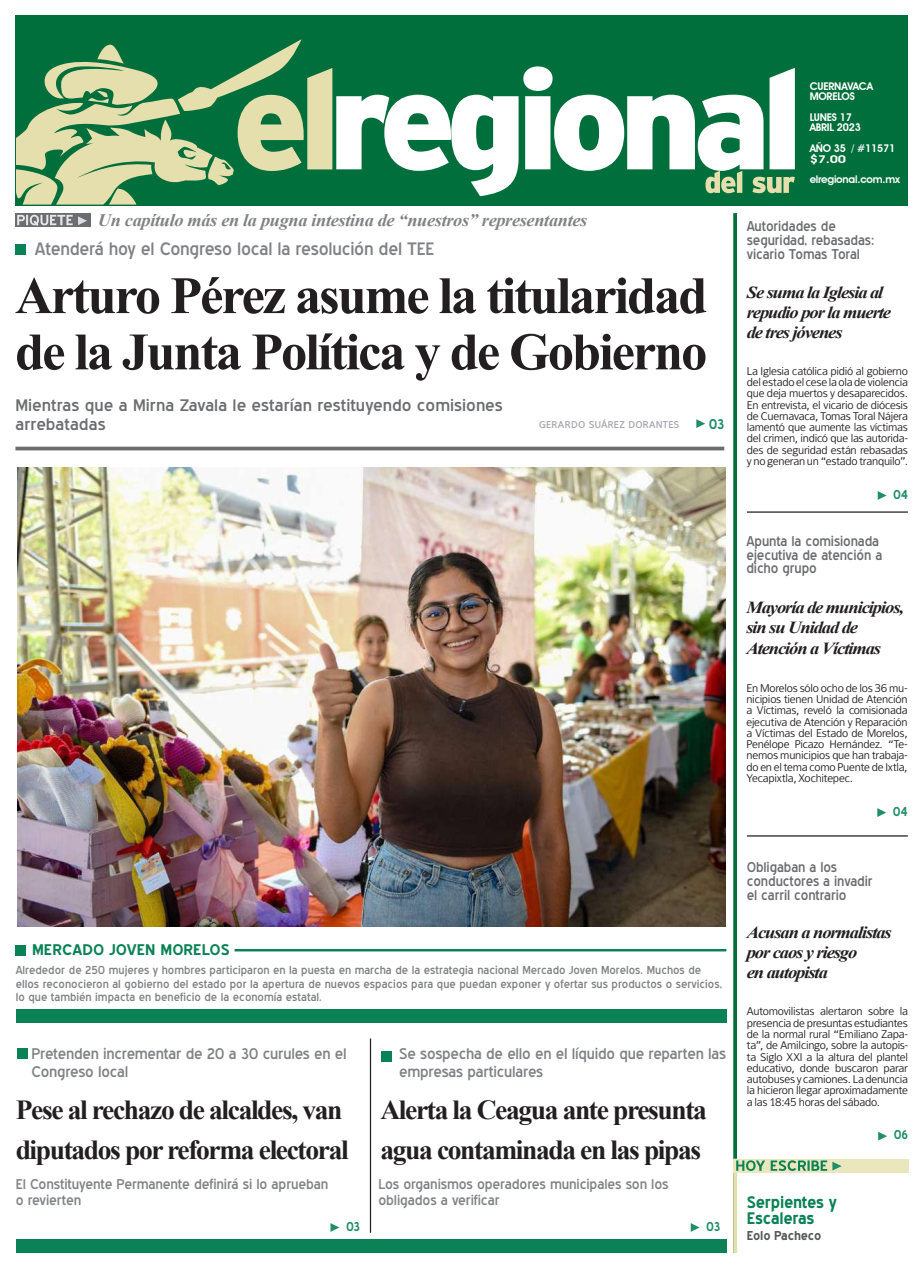
<style>
.page{position:relative;width:923px;height:1268px;background:#fff}
.page>*{position:absolute;margin:0;border:0;box-sizing:border-box;transform-origin:0 0}
.t1{font:700 52.5px/56.2px "Times New Roman";letter-spacing:-.04em;color:#231f20}
.t2{font:700 27.5px/40px "Times New Roman";letter-spacing:-.05em;color:#231f20}
.t3{font:italic 700 17.5px "Times New Roman";letter-spacing:-.02em;color:#808285;scale:1.05 1}
.t4{font:17.5px "Blue Highway";letter-spacing:-.015em;color:#808285;scale:1.05 1}
.t5{font:italic 700 16.88px/20px "Times New Roman";letter-spacing:-.06em;color:#231f20;scale:1.1 1}
.t6{font:16.25px/18.8px "Blue Highway";color:#6c6d70;scale:1.1 1}
.t7{font:700 16.25px/15.6px "Blue Highway";letter-spacing:-.015em;color:#0b8256;scale:1.05 1}
.t8{font:15px/17.5px "Blue Highway";letter-spacing:-.015em;color:#808285;scale:1.05 1}
.t9{font:700 15px "Blue Highway";color:#0b8256;scale:1.1 1}
.t10{font:13.75px/13.8px "Blue Highway";letter-spacing:-.01em;color:#6c6d70}
.t11{font:13.75px/16.2px "Blue Highway";letter-spacing:-.01em;color:#808285;scale:1.05 1}
.t12{font:700 13.75px "Blue Highway";color:#228e67}
.t13{font:700 12.5px "Blue Highway";letter-spacing:-.015em;color:#57585a;scale:1.05 1}
.t14{font:700 12.5px "Blue Highway";letter-spacing:-.015em;color:#228e67}
.t15{font:11.25px/11.2px "Fran Klein";letter-spacing:-.02em;color:#231f20;text-align:justify}
.t16{font:11.25px/13.8px "Blue Highway";color:#808285;scale:1.05 1}
.t17{font:600 10.62px/10.4px "Avant Garde IT Cby BT";letter-spacing:-.02em;color:#fff}
.t18{font:700 10px "Fran Klein";color:#a8a9ad;scale:1.05 1}
</style>
<div class="page">
<svg style="left:15px;top:213px;width:75px;height:14px"></svg>
<div style="left:15px;top:244px;width:10px;height:10px;background:#0b8256"></div>
<div style="left:16px;top:945px;width:10px;height:10px;background:#0b8256"></div>
<div style="left:382px;top:1051px;width:10px;height:10px;background:#0b8256"></div>
<svg style="left:733px;top:213px;width:4px;height:945px;background:#107848"></svg>
<svg style="left:733px;top:1172px;width:4px;height:80px"></svg>
<svg style="left:696px;top:419px;width:9px;height:9px"></svg>
<svg style="left:15px;top:446px;width:709px;height:4px;background:#848587"></svg>
<div style="left:16px;top:1008px;width:710px;height:14px;background:#0b8256"></div>
<div style="left:16px;top:1239px;width:710px;height:14px;background:#0b8256"></div>
<svg style="left:17px;top:215px;width:70px;height:11px"></svg>
<hr style="left:234px;top:949px;width:492px;height:2px;background:#0b8256">
<div style="left:17px;top:1048px;width:10px;height:10px;background:#0b8256"></div>
<svg style="left:330px;top:1223px;width:9px;height:8px"></svg>
<svg style="left:690px;top:1223px;width:9px;height:8px"></svg>
<hr style="left:370px;top:1038px;width:1px;height:194px;background:#231f20">
<svg style="left:877px;top:491px;width:9px;height:9px"></svg>
<hr style="left:747px;top:511px;width:160px;height:1px;background:#231f20">
<div style="left:733px;top:1158px;width:175px;height:14px;background:#eae6bd"></div>
<svg style="left:736px;top:1160px;width:106px;height:11px"></svg>
<div style="left:15px;top:15px;width:893px;height:190px;background:#006f3c"></div>
<svg style="left:301px;top:68px;width:31px;height:102px"></svg>
<svg style="left:336px;top:66px;width:458px;height:130px"></svg>
<svg style="left:16px;top:39px;width:285px;height:166px"></svg>
<svg style="left:705px;top:171px;width:89px;height:22px"></svg>
<hr style="left:747px;top:835px;width:160px;height:1px;background:#231f20">
<svg style="left:878px;top:1131px;width:9px;height:9px"></svg>
<svg style="left:877px;top:808px;width:9px;height:9px"></svg>
<img style="left:17px;top:467px;width:708px;height:459px">
<h3 class="t3" style="left:98px;top:208px;width:467px">Un capítulo más en la pugna intestina de “nuestros” representantes</h3>
<h3 class="t4" style="left:35px;top:238px;width:382px">Atenderá hoy el Congreso local la resolución del TEE</h3>
<h1 class="t1" style="left:15px;top:266px;width:694px">Arturo Pérez asume la titularidad de la Junta Política y de Gobierno</h1>
<h3 class="t6" style="left:15px;top:396px;width:444px">Mientras que a Mirna Zavala le estarían restituyendo comisiones arrebatadas</h3>
<p class="t18" style="left:539px;top:418px;width:135px">GERARDO SUÁREZ DORANTES</p>
<p class="t12" style="left:709px;top:415px;width:17px">03</p>
<h3 class="t9" style="left:32px;top:941px;width:181px">MERCADO JOVEN MORELOS</h3>
<p class="t16" style="left:16px;top:963px;width:674px">Alrededor de 250 mujeres y hombres participaron en la puesta en marcha de la estrategia nacional Mercado Joven Morelos. Muchos de ellos reconocieron al gobierno del estado por la apertura de nuevos espacios para que puedan exponer y ofertar sus productos o servicios, lo que también impacta en beneficio de la economía estatal.</p>
<h3 class="t8" style="left:32px;top:1045px;width:301px">Pretenden incrementar de 20 a 30 curules en el<br>Congreso local</h3>
<h3 class="t8" style="left:399px;top:1045px;width:313px">Se sospecha de ello en el líquido que reparten las empresas particulares</h3>
<h2 class="t2" style="left:16px;top:1088px;width:334px">Pese al rechazo de alcaldes, van diputados por reforma electoral</h2>
<h2 class="t2" style="left:380px;top:1088px;width:328px">Alerta la Ceagua ante presunta agua contaminada en las pipas</h2>
<p class="t11" style="left:16px;top:1176px;width:299px">El Constituyente Permanente definirá si lo aprueban o revierten</p>
<p class="t11" style="left:378px;top:1176px;width:278px">Los organismos operadores municipales son los obligados a verificar</p>
<p class="t14" style="left:346px;top:1218px;width:16px">03</p>
<p class="t14" style="left:706px;top:1218px;width:16px">03</p>
<p class="t17" style="left:809px;top:81px;width:65px">CUERNAVACA<br>MORELOS</p>
<p class="t17" style="left:809px;top:112px;width:53px">LUNES 17<br>ABRIL 2023</p>
<p class="t17" style="left:809px;top:143px;width:87px">AÑO 35 / #11571 $7.00</p>
<p class="t17" style="left:809px;top:174px;width:92px">elregional.com.mx</p>
<p class="t10" style="left:746px;top:219px;width:129px">Autoridades de seguridad, rebasadas: vicario Tomas Toral</p>
<h3 class="t5" style="left:746px;top:281px;width:133px">Se suma la Iglesia al repudio por la muerte de tres jóvenes</h3>
<p class="t15" style="left:746px;top:365px;width:163px">La Iglesia católica pidió al gobierno del estado el cese la ola de violencia que deja muertos y desaparecidos.<br>En entrevista, el vicario de diócesis de Cuernavaca, Tomas Toral Nájera lamentó que aumente las víctimas del crimen, indicó que las autorida&shy;des de seguridad están rebasadas y no generan un “estado tranquilo”.</p>
<p class="t14" style="left:893px;top:487px;width:16px">04</p>
<p class="t10" style="left:746px;top:534px;width:137px">Apunta la comisionada ejecutiva de atención a dicho grupo</p>
<h3 class="t5" style="left:746px;top:597px;width:145px">Mayoría de municipios, sin su Unidad de<br>Atención a Víctimas</h3>
<p class="t15" style="left:746px;top:682px;width:163px">En Morelos sólo ocho de los 36 mu&shy;nicipios tienen Unidad de Atención a Víctimas, reveló la comisionada ejecutiva de Atención y Reparación a Víctimas del Estado de Morelos, Penélope Picazo Hernández. “Te&shy;nemos municipios que han trabaja&shy;do en el tema como Puente de Ixtla, Yecapixtla, Xochitepec.</p>
<p class="t14" style="left:892px;top:804px;width:16px">04</p>
<p class="t10" style="left:746px;top:860px;width:127px">Obligaban a los conductores a invadir el carril contrario</p>
<h3 class="t5" style="left:746px;top:922px;width:133px">Acusan a normalistas por caos y riesgo<br>en autopista</h3>
<p class="t15" style="left:746px;top:1006px;width:163px">Automovilistas alertaron sobre la presencia de presuntas estudiantes de la normal rural “Emiliano Zapa&shy;ta”, de Amilcingo, sobre la autopis&shy;ta Siglo XXI a la altura del plantel educativo, donde buscaron parar autobuses y camiones. La denuncia la hicieron llegar aproximadamente a las 18:45 horas del sábado.</p>
<p class="t14" style="left:893px;top:1127px;width:16px">06</p>
<h3 class="t7" style="left:746px;top:1194px;width:87px">Serpientes y<br>Escaleras</h3>
<p class="t13" style="left:746px;top:1227px;width:73px">Eolo Pacheco</p>
</div>
